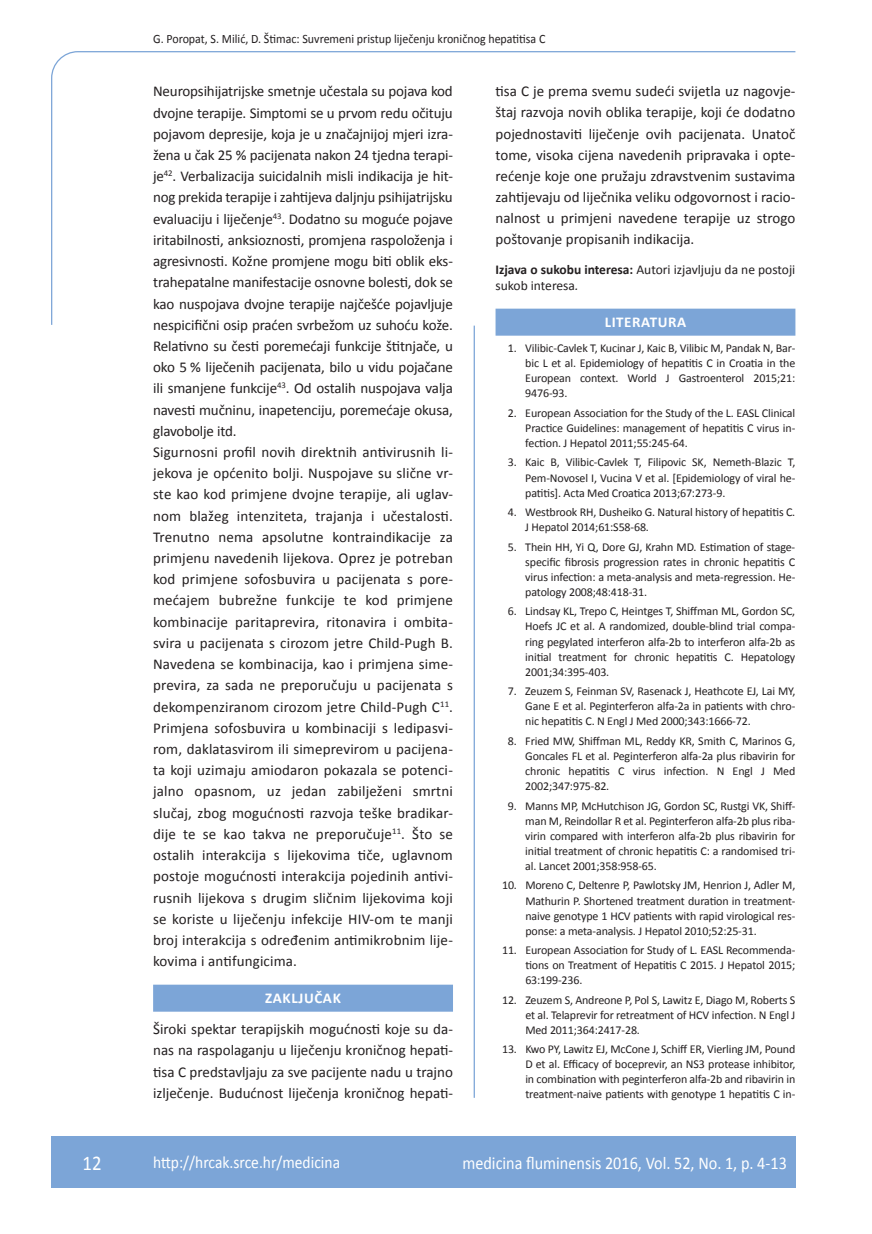
<style>
.page{position:relative;width:872px;height:1234px;background:#fff}
.page>*{position:absolute;margin:0;border:0;box-sizing:border-box;transform-origin:0 0}
.t1{font:21px "Calibri";color:#fff;scale:.9 1}
.t2{font:18px "Calibri";color:#fff;scale:.9 1}
.t3{font:17.25px "Calibri";color:#fff;scale:.9 1}
.t4{font:15px/21.1px "Calibri";color:#231f20;text-align:justify}
.t5{font:700 15px "Calibri";letter-spacing:.04em;color:#fff}
.t6{font:13.5px/16.6px "Calibri";color:#231f20}
.t7{font:12.75px "Calibri";color:#231f20;scale:.94 1}
.t8{font:12px/15.1px "Calibri";letter-spacing:-.01em;color:#231f20;text-align:justify}
.s1{font-weight:700}
.s2{font-style:italic}
</style>
<div class="page">
<svg style="left:51px;top:51px;width:745px;height:275px"></svg>
<hr style="left:473px;top:325px;width:2px;height:772px;background:#7ca5d7">
<div style="left:51px;top:1135px;width:744px;height:51px;background:#7ca5d7"></div>
<div style="left:153px;top:984px;width:300px;height:27px;background:#7ca5d7"></div>
<div style="left:495px;top:308px;width:300px;height:27px;background:#7ca5d7"></div>
<p class="t7" style="left:153px;top:30px;width:419px">G. Poropat, S. Milić, D. Štimac: Suvremeni pristup liječenju kroničnog hepatitisa C</p>
<p class="t4" style="left:153px;top:80px;width:301px;text-align:left">Neuropsihijatrijske smetnje učestala su pojava kod dvojne terapije. Simptomi se u prvom redu očituju pojavom depresije, koja je u značajnijoj mjeri izra&shy;žena u čak 25 % pacijenata nakon 24 tjedna terapi&shy;je<sup>42</sup>. Verbalizacija suicidalnih misli indikacija je hit&shy;nog prekida terapije i zahtijeva daljnju psihijatrijsku evaluaciju i liječenje<sup>43</sup>. Dodatno su moguće pojave iritabilnosti, anksioznosti, promjena raspoloženja i agresivnosti. Kožne promjene mogu biti oblik eks&shy;trahepatalne manifestacije osnovne bolesti, dok se kao nuspojava dvojne terapije najčešće pojavljuje nespicifični osip praćen svrbežom uz suhoću kože.<br>Relativno su česti poremećaji funkcije štitnjače, u oko 5 % liječenih pacijenata, bilo u vidu pojačane ili smanjene funkcije<sup>43</sup>. Od ostalih nuspojava valja navesti mučninu, inapetenciju, poremećaje okusa, glavobolje itd.<br>Sigurnosni profil novih direktnih antivirusnih li&shy;jekova je općenito bolji. Nuspojave su slične vr&shy;ste kao kod primjene dvojne terapije, ali uglav&shy;nom blažeg intenziteta, trajanja i učestalosti.<br>Trenutno nema apsolutne kontraindikacije za primjenu navedenih lijekova. Oprez je potreban kod primjene sofosbuvira u pacijenata s pore&shy;mećajem bubrežne funkcije te kod primjene kombinacije paritaprevira, ritonavira i ombita&shy;svira u pacijenata s cirozom jetre Child-Pugh B.<br>Navedena se kombinacija, kao i primjena sime&shy;previra, za sada ne preporučuju u pacijenata s dekompenziranom cirozom jetre Child-Pugh C<sup>11</sup>.<br>Primjena sofosbuvira u kombinaciji s ledipasvi&shy;rom, daklatasvirom ili simeprevirom u pacijena&shy;ta koji uzimaju amiodaron pokazala se potenci&shy;jalno opasnom, uz jedan zabilježeni smrtni slučaj, zbog mogućnosti razvoja teške bradikar&shy;dije te se kao takva ne preporučuje<sup>11</sup>. Što se ostalih interakcija s lijekovima tiče, uglavnom postoje mogućnosti interakcija pojedinih antivi&shy;rusnih lijekova s drugim sličnim lijekovima koji se koriste u liječenju infekcije HIV-om te manji broj interakcija s određenim antimikrobnim lije&shy;kovima i antifungicima.</p>
<p class="t5" style="left:265px;top:988px;width:77px">ZAKLJUČAK</p>
<p class="t4" style="left:153px;top:1017px;width:301px">Široki spektar terapijskih mogućnosti koje su da&shy;nas na raspolaganju u liječenju kroničnog hepati&shy;tisa C predstavljaju za sve pacijente nadu u trajno izlječenje. Budućnost liječenja kroničnog hepati-</p>
<p class="t4" style="left:495px;top:80px;width:301px">tisa C je prema svemu sudeći svijetla uz nagovje&shy;štaj razvoja novih oblika terapije, koji će dodatno pojednostaviti liječenje ovih pacijenata. Unatoč tome, visoka cijena navedenih pripravaka i opte&shy;rećenje koje one pružaju zdravstvenim sustavima zahtijevaju od liječnika veliku odgovornost i racio&shy;nalnost u primjeni navedene terapije uz strogo poštovanje propisanih indikacija.</p>
<p class="t6" style="left:495px;top:260px;width:301px"><span class="s1">Izjava o sukobu interesa:</span> Autori izjavljuju da ne postoji sukob interesa<span class="s2">.</span></p>
<p class="t5" style="left:604px;top:313px;width:83px">LITERATURA</p>
<p class="t8" style="left:525px;top:340px;width:271px;text-indent:-17px">1. Vilibic-Cavlek T, Kucinar J, Kaic B, Vilibic M, Pandak N, Bar&shy;bic L et al. Epidemiology of hepatitis C in Croatia in the European context. World J Gastroenterol 2015;21:<br>9476-93.</p>
<p class="t8" style="left:525px;top:404px;width:271px;text-indent:-17px">2. European Association for the Study of the L. EASL Clinical Practice Guidelines: management of hepatitis C virus in&shy;fection. J Hepatol 2011;55:245-64.</p>
<p class="t8" style="left:525px;top:454px;width:271px;text-indent:-17px">3. Kaic B, Vilibic-Cavlek T, Filipovic SK, Nemeth-Blazic T, Pem-Novosel I, Vucina V et al. [Epidemiology of viral he&shy;patitis]. Acta Med Croatica 2013;67:273-9.</p>
<p class="t8" style="left:525px;top:504px;width:271px;text-indent:-17px">4. Westbrook RH, Dusheiko G. Natural history of hepatitis C.<br>J Hepatol 2014;61:S58-68.</p>
<p class="t8" style="left:525px;top:538px;width:271px;text-indent:-17px">5. Thein HH, Yi Q, Dore GJ, Krahn MD. Estimation of stage&shy;specific fibrosis progression rates in chronic hepatitis C virus infection: a meta-analysis and meta-regression. He&shy;patology 2008;48:418-31.</p>
<p class="t8" style="left:525px;top:603px;width:271px;text-indent:-17px">6. Lindsay KL, Trepo C, Heintges T, Shiffman ML, Gordon SC, Hoefs JC et al. A randomized, double-blind trial compa&shy;ring pegylated interferon alfa-2b to interferon alfa-2b as initial treatment for chronic hepatitis C. Hepatology 2001;34:395-403.</p>
<p class="t8" style="left:525px;top:683px;width:271px;text-indent:-17px">7. Zeuzem S, Feinman SV, Rasenack J, Heathcote EJ, Lai MY, Gane E et al. Peginterferon alfa-2a in patients with chro&shy;nic hepatitis C. N Engl J Med 2000;343:1666-72.</p>
<p class="t8" style="left:525px;top:732px;width:271px;text-indent:-17px">8. Fried MW, Shiffman ML, Reddy KR, Smith C, Marinos G, Goncales FL et al. Peginterferon alfa-2a plus ribavirin for chronic hepatitis C virus infection. N Engl J Med 2002;347:975-82.</p>
<p class="t8" style="left:525px;top:797px;width:271px;text-indent:-17px">9. Manns MP, McHutchison JG, Gordon SC, Rustgi VK, Shiff&shy;man M, Reindollar R et al. Peginterferon alfa-2b plus riba&shy;virin compared with interferon alfa-2b plus ribavirin for initial treatment of chronic hepatitis C: a randomised tri&shy;al. Lancet 2001;358:958-65.</p>
<p class="t8" style="left:525px;top:877px;width:272px;text-indent:-23px">10. Moreno C, Deltenre P, Pawlotsky JM, Henrion J, Adler M, Mathurin P. Shortened treatment duration in treatment&shy;naive genotype 1 HCV patients with rapid virological res&shy;ponse: a meta-analysis. J Hepatol 2010;52:25-31.</p>
<p class="t8" style="left:525px;top:941px;width:272px;text-indent:-23px">11. European Association for Study of L. EASL Recommenda&shy;tions on Treatment of Hepatitis C 2015. J Hepatol 2015; 63:199-236.</p>
<p class="t8" style="left:525px;top:991px;width:271px;text-indent:-23px">12. Zeuzem S, Andreone P, Pol S, Lawitz E, Diago M, Roberts S et al. Telaprevir for retreatment of HCV infection. N Engl J Med 2011;364:2417-28.</p>
<p class="t8" style="left:525px;top:1040px;width:271px;text-indent:-23px">13. Kwo PY, Lawitz EJ, McCone J, Schiff ER, Vierling JM, Pound D et al. Efficacy of boceprevir, an NS3 protease inhibitor, in combination with peginterferon alfa-2b and ribavirin in treatment-naive patients with genotype 1 hepatitis C in-</p>
<h1 class="t1" style="left:82px;top:1149px;width:23px">12</h1>
<p class="t3" style="left:153px;top:1150px;width:209px">http://hrcak.srce.hr/medicina</p>
<p class="t2" style="left:462px;top:1151px;width:362px">medicina fluminensis 2016, Vol. 52, No. 1, p. 4-13</p>
</div>
